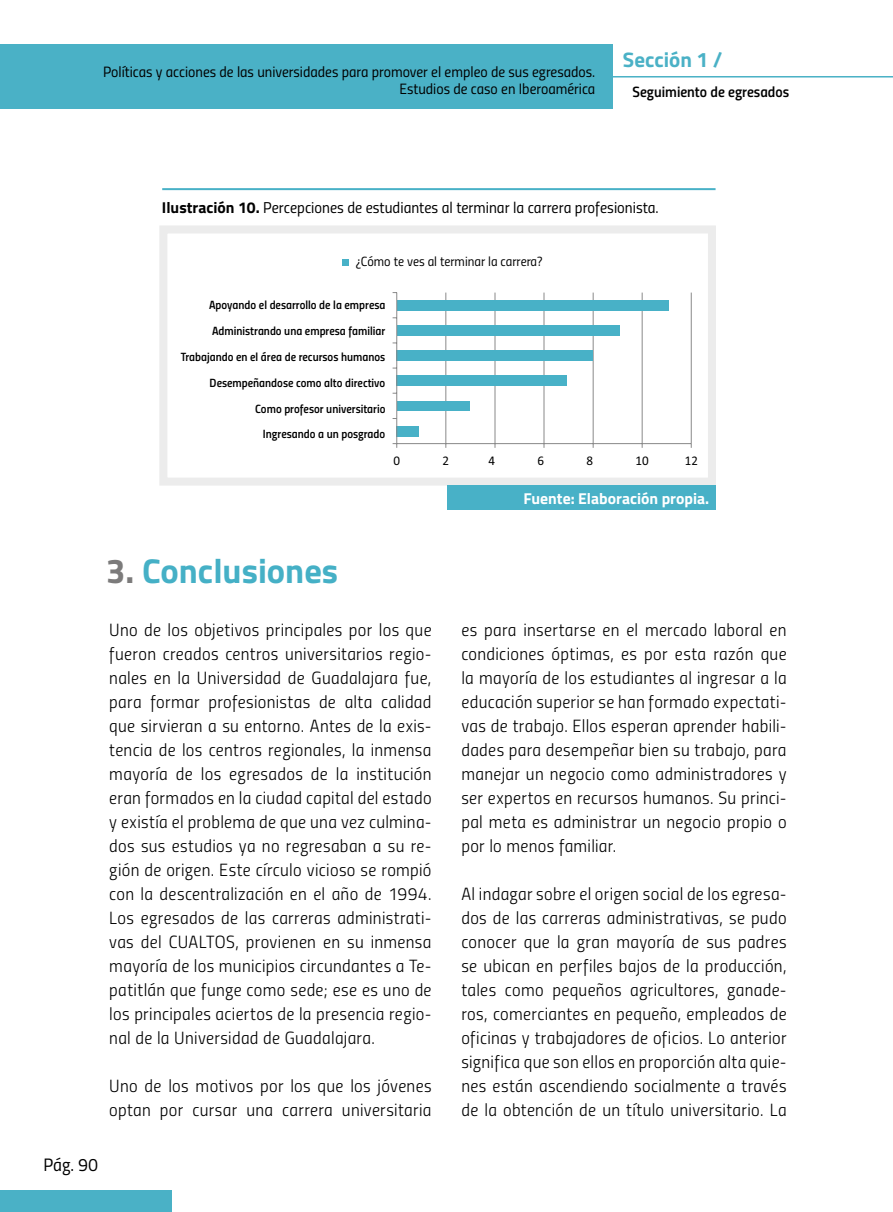
<style>
.page{position:relative;width:893px;height:1212px;background:#fff}
.page>*{position:absolute;margin:0;border:0;box-sizing:border-box;transform-origin:0 0}
.t1{font:700 34.5px "Titillium";color:#45b0c6}
.t2{font:700 21px "Titillium";color:#4ab1c6}
.t3{font:18px "Titillium Regular Upright";color:#000}
.t4{font:17.7px/24px "Titillium Light Upright";letter-spacing:.015em;color:#000;text-align:justify}
.t5{font:15.75px "Titillium Thin Upright";color:#000}
.t6{font:700 15.75px "Titillium";color:#fff}
.t7{font:700 15.75px "Titillium";color:#000}
.t8{font:15px/16.5px "Titillium Regular Upright";color:#000;text-align:right}
.t9{font:15px "Titillium Semibold Upright";color:#000}
.t10{font:13.35px "Titillium Thin Upright";color:#000}
.t11{font:13.35px "Calibri";color:#000}
.t12{font:italic 700 12px/26px "Titillium Semibold Upright Semi";color:#000;text-align:right}
.s1{font-family:"Titillium";font-weight:700}
.s2{color:#7c7b7b}
</style>
<div class="page">
<div style="left:0;top:1190px;width:172px;height:22px;background:#4ab1c6"></div>
<div style="left:0;top:44px;width:612px;height:65px;background:#4ab1c6"></div>
<hr style="left:611px;top:76px;width:282px;height:2px;background:#4ab1c6">
<div style="left:159px;top:225px;width:557px;height:261px;background:#fff;border:8px solid #ececec"></div>
<div style="left:447px;top:486px;width:269px;height:24px;background:#48b1c7"></div>
<hr style="left:162px;top:188px;width:554px;height:2px;background:#48b1c7">
<hr style="left:445px;top:293px;width:1px;height:151px;background:#898989">
<hr style="left:495px;top:293px;width:1px;height:151px;background:#898989">
<hr style="left:544px;top:293px;width:1px;height:151px;background:#898989">
<hr style="left:593px;top:293px;width:1px;height:151px;background:#898989">
<hr style="left:642px;top:293px;width:1px;height:151px;background:#898989">
<hr style="left:691px;top:293px;width:1px;height:151px;background:#898989">
<div style="left:397px;top:300px;width:272px;height:10px;background:#48b1c7"></div>
<div style="left:397px;top:325px;width:222px;height:10px;background:#48b1c7"></div>
<div style="left:397px;top:350px;width:196px;height:10px;background:#48b1c7"></div>
<div style="left:397px;top:376px;width:170px;height:10px;background:#48b1c7"></div>
<div style="left:397px;top:401px;width:72px;height:10px;background:#48b1c7"></div>
<div style="left:397px;top:426px;width:22px;height:10px;background:#48b1c7"></div>
<hr style="left:397px;top:443px;width:294px;height:1px;background:#898989">
<hr style="left:396px;top:293px;width:1px;height:151px;background:#898989">
<svg style="left:343px;top:259px;width:6px;height:6px"></svg>
<p class="t8" style="left:103px;top:63px;width:494px">Políticas y acciones de las universidades para promover el empleo de sus egresados.<br>Estudios de caso en Iberoamérica</p>
<p class="t2" style="left:623px;top:44px;width:101px">Sección 1 /</p>
<p class="t9" style="left:632px;top:81px;width:158px">Seguimiento de egresados</p>
<p class="t5" style="left:162px;top:201px;width:498px"><span class="s1">Ilustración 10</span> Percepciones de estudiantes al terminar la carrera profesionista.</p>
<p class="t7" style="left:256px;top:201px;width:6px">.</p>
<p class="t10" style="left:356px;top:256px;width:188px">¿Cómo te ves al terminar la carrera?</p>
<p class="t12" style="left:181px;top:293px;width:206px">Apoyando el desarrollo de la empresa Administrando una empresa familiar Trabajando en el área de recursos humanos Desempeñandose como alto directivo Como profesor universitario<br>Ingresando a un posgrado</p>
<p class="t11" style="left:393px;top:452px;width:8px">0</p>
<p class="t11" style="left:443px;top:452px;width:8px">2</p>
<p class="t11" style="left:488px;top:452px;width:8px">4</p>
<p class="t11" style="left:537px;top:452px;width:8px">6</p>
<p class="t11" style="left:586px;top:452px;width:8px">8</p>
<p class="t11" style="left:636px;top:452px;width:15px">10</p>
<p class="t11" style="left:685px;top:452px;width:15px">12</p>
<p class="t6" style="left:523px;top:492px;width:187px">Fuente: Elaboración propia.</p>
<h1 class="t1" style="left:106px;top:544px;width:233px"><span class="s2">3.</span> Conclusiones</h1>
<p class="t4" style="left:109px;top:616px;width:324px">Uno de los objetivos principales por los que fueron creados centros universitarios regio&shy;nales en la Universidad de Guadalajara fue, para formar profesionistas de alta calidad que sirvieran a su entorno. Antes de la exis&shy;tencia de los centros regionales, la inmensa mayoría de los egresados de la institución eran formados en la ciudad capital del estado y existía el problema de que una vez culmina&shy;dos sus estudios ya no regresaban a su re&shy;gión de origen. Este círculo vicioso se rompió con la descentralización en el año de 1994.<br>Los egresados de las carreras administrati&shy;vas del CUALTOS, provienen en su inmensa mayoría de los municipios circundantes a Te&shy;patitlán que funge como sede; ese es uno de los principales aciertos de la presencia regio&shy;nal de la Universidad de Guadalajara.</p>
<p class="t4" style="left:109px;top:1072px;width:324px">Uno de los motivos por los que los jóvenes optan por cursar una carrera universitaria</p>
<p class="t3" style="left:43px;top:1151px;width:56px">Pág. 90</p>
<p class="t4" style="left:461px;top:616px;width:327px">es para insertarse en el mercado laboral en condiciones óptimas, es por esta razón que la mayoría de los estudiantes al ingresar a la educación superior se han formado expectati&shy;vas de trabajo. Ellos esperan aprender habili&shy;dades para desempeñar bien su trabajo, para manejar un negocio como administradores y ser expertos en recursos humanos. Su princi&shy;pal meta es administrar un negocio propio o por lo menos familiar.</p>
<p class="t4" style="left:461px;top:880px;width:327px">Al indagar sobre el origen social de los egresa&shy;dos de las carreras administrativas, se pudo conocer que la gran mayoría de sus padres se ubican en perfiles bajos de la producción, tales como pequeños agricultores, ganade&shy;ros, comerciantes en pequeño, empleados de oficinas y trabajadores de oficios. Lo anterior significa que son ellos en proporción alta quie&shy;nes están ascendiendo socialmente a través de la obtención de un título universitario. La</p>
</div>
